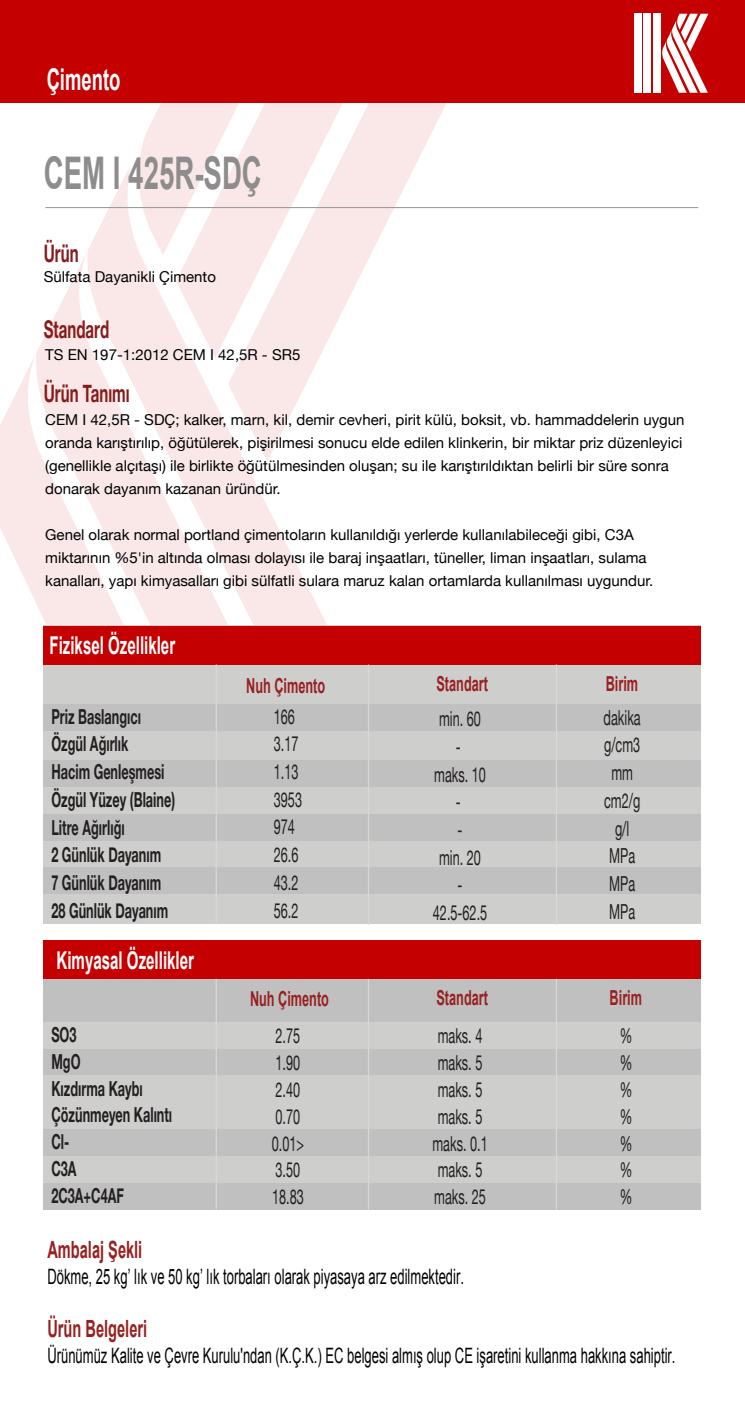
<style>
.page{position:relative;width:745px;height:1407px;background:#fff}
.page>*{position:absolute;margin:0;border:0;box-sizing:border-box;transform-origin:0 0}
.t1{font:700 45px "Arial";color:#8e8c8c;scale:.61 1}
.t2{font:700 30px "Arial";color:#fff;scale:.61 1}
.t3{font:700 24.5px "Arial";color:#fff;scale:.61 1}
.t4{font:700 24.5px "Helvetica Neue";color:#871b1b;scale:.61 1}
.t5{font:700 23.75px "Arial";color:#982020;scale:.61 1}
.t6{font:21.12px "Arial";color:#000;scale:.61 1}
.t7{font:20.62px/27.8px "Helvetica Neue";color:#231f20;scale:.61 1}
.t8{font:700 20.62px/27.8px "Helvetica Neue";color:#231f20;scale:.61 1}
.t9{font:700 20.62px "Arial";color:#982020;scale:.61 1}
.t10{font:15px/23px "Helvetica Neue";color:#000}
</style>
<div class="page">
<svg style="left:0;top:102px;width:447px;height:751px"></svg>
<div style="left:0;top:0;width:744px;height:102px;background:#c50000"></div>
<div style="left:643px;top:14px;width:7px;height:79px;background:#fff"></div>
<div style="left:633px;top:14px;width:7px;height:79px;background:#fff"></div>
<div style="left:653px;top:14px;width:7px;height:79px;background:#fff"></div>
<svg style="left:662px;top:14px;width:46px;height:79px"></svg>
<hr style="left:45px;top:207px;width:652px;height:1px;background:#939292">
<div style="left:44px;top:625px;width:656px;height:299px;background:#cececd"></div>
<div style="left:44px;top:703px;width:656px;height:27px;background:#c0c0c0"></div>
<div style="left:44px;top:625px;width:656px;height:39px;background:#c50000"></div>
<div style="left:44px;top:760px;width:656px;height:26px;background:#c0c0c0"></div>
<div style="left:44px;top:813px;width:656px;height:27px;background:#c0c0c0"></div>
<div style="left:44px;top:867px;width:656px;height:27px;background:#c0c0c0"></div>
<div style="left:44px;top:1048px;width:656px;height:27px;background:#c0c0c0"></div>
<div style="left:44px;top:978px;width:656px;height:51px;background:#c0c0c0"></div>
<div style="left:44px;top:1021px;width:656px;height:27px;background:#cececd"></div>
<div style="left:44px;top:1129px;width:656px;height:26px;background:#c0c0c0"></div>
<div style="left:44px;top:1102px;width:656px;height:27px;background:#cececd"></div>
<div style="left:44px;top:1182px;width:656px;height:27px;background:#c0c0c0"></div>
<div style="left:44px;top:1155px;width:656px;height:27px;background:#cececd"></div>
<div style="left:44px;top:1075px;width:656px;height:27px;background:#cececd"></div>
<hr style="left:215px;top:664px;width:2px;height:260px;background:#d8d8d7">
<hr style="left:367px;top:664px;width:2px;height:260px;background:#d8d8d7">
<hr style="left:555px;top:664px;width:1px;height:260px;background:#d8d8d7">
<div style="left:44px;top:940px;width:656px;height:38px;background:#c50000"></div>
<hr style="left:215px;top:978px;width:2px;height:231px;background:#d8d8d7">
<hr style="left:367px;top:978px;width:2px;height:231px;background:#d8d8d7">
<hr style="left:555px;top:978px;width:1px;height:231px;background:#d8d8d7">
<h2 class="t2" style="left:47px;top:60px;width:122px">Çimento</h2>
<h1 class="t1" style="left:44px;top:143px;width:359px">CEM I 425R-SDÇ</h1>
<h3 class="t4" style="left:44px;top:234px;width:58px">Ürün</h3>
<p class="t10" style="left:44px;top:266px;width:173px">Sülfata Dayanikli Çimento</p>
<h3 class="t4" style="left:44px;top:310px;width:109px">Standard</h3>
<p class="t10" style="left:45px;top:344px;width:256px">TS EN 197-1:2012 CEM I 42,5R - SR5</p>
<h3 class="t4" style="left:44px;top:374px;width:142px">Ürün Tanımı</h3>
<p class="t10" style="left:45px;top:409px;width:640px">CEM I 42,5R - SDÇ; kalker, marn, kil, demir cevheri, pirit külü, boksit, vb. hammaddelerin uygun oranda karıştırılıp, öğütülerek, pişirilmesi sonucu elde edilen klinkerin, bir miktar priz düzenleyici (genellikle alçıtaşı) ile birlikte öğütülmesinden oluşan; su ile karıştırıldıktan belirli bir süre sonra donarak dayanım kazanan üründür.</p>
<p class="t10" style="left:45px;top:524px;width:609px">Genel olarak normal portland çimentoların kullanıldığı yerlerde kullanılabileceği gibi, C3A miktarının %5'in altında olması dolayısı ile baraj inşaatları, tüneller, liman inşaatları, sulama kanalları, yapı kimyasalları gibi sülfatli sulara maruz kalan ortamlarda kullanılması uygundur.</p>
<h3 class="t3" style="left:49px;top:629px;width:207px">Fiziksel Özellikler</h3>
<h3 class="t9" style="left:246px;top:671px;width:131px">Nuh Çimento</h3>
<h3 class="t9" style="left:436px;top:670px;width:86px">Standart</h3>
<h3 class="t9" style="left:605px;top:670px;width:55px">Birim</h3>
<h3 class="t8" style="left:51px;top:703px;width:204px">Priz Baslangıcı<br>Özgül Ağırlık<br>Hacim Genleşmesi<br>Özgül Yüzey (Blaine)<br>Litre Ağırlığı<br>2 Günlük Dayanım<br>7 Günlük Dayanım<br>28 Günlük Dayanım</h3>
<h3 class="t7" style="left:274px;top:703px;width:48px">166<br>3.17<br>1.13<br>3953<br>974<br>26.6<br>43.2<br>56.2</h3>
<h3 class="t7" style="left:432px;top:706px;width:91px;text-align:center">min. 60<br>-<br>maks. 10 -<br>-<br>min. 20<br>-<br>42.5-62.5</h3>
<h3 class="t7" style="left:603px;top:704px;width:62px;text-align:center">dakika g/cm3 mm cm2/g g/l<br>MPa<br>MPa<br>MPa</h3>
<h3 class="t3" style="left:56px;top:944px;width:227px">Kimyasal Özellikler</h3>
<h3 class="t9" style="left:250px;top:985px;width:131px">Nuh Çimento</h3>
<h3 class="t9" style="left:436px;top:984px;width:86px">Standart</h3>
<h3 class="t9" style="left:609px;top:984px;width:55px">Birim</h3>
<h3 class="t8" style="left:51px;top:1021px;width:199px;line-height:26.9px">SO3<br>MgO<br>Kızdırma Kaybı<br>Çözünmeyen Kalıntı<br>Cl-<br>C3A<br>2C3A+C4AF</h3>
<h3 class="t7" style="left:271px;top:1023px;width:54px;line-height:26.9px">2.75<br>1.90<br>2.40<br>0.70<br>0.01&gt;<br>3.50<br>18.83</h3>
<h3 class="t7" style="left:432px;top:1023px;width:92px;line-height:26.9px">maks. 4 maks. 5 maks. 5 maks. 5 maks. 0.1 maks. 5 maks. 25</h3>
<h3 class="t7" style="left:619px;top:1023px;width:22px;line-height:26.9px;text-align:justify">% % % % % % %</h3>
<h3 class="t5" style="left:47px;top:1233px;width:157px">Ambalaj Şekli</h3>
<h3 class="t6" style="left:47px;top:1262px;width:684px">Dökme, 25 kg’ lık ve 50 kg’ lık torbaları olarak piyasaya arz edilmektedir.</h3>
<h3 class="t5" style="left:47px;top:1312px;width:165px">Ürün Belgeleri</h3>
<h3 class="t6" style="left:47px;top:1341px;width:1030px">Ürünümüz Kalite ve Çevre Kurulu'ndan (K.Ç.K.) EC belgesi almış olup CE işaretini kullanma hakkına sahiptir.</h3>
</div>
